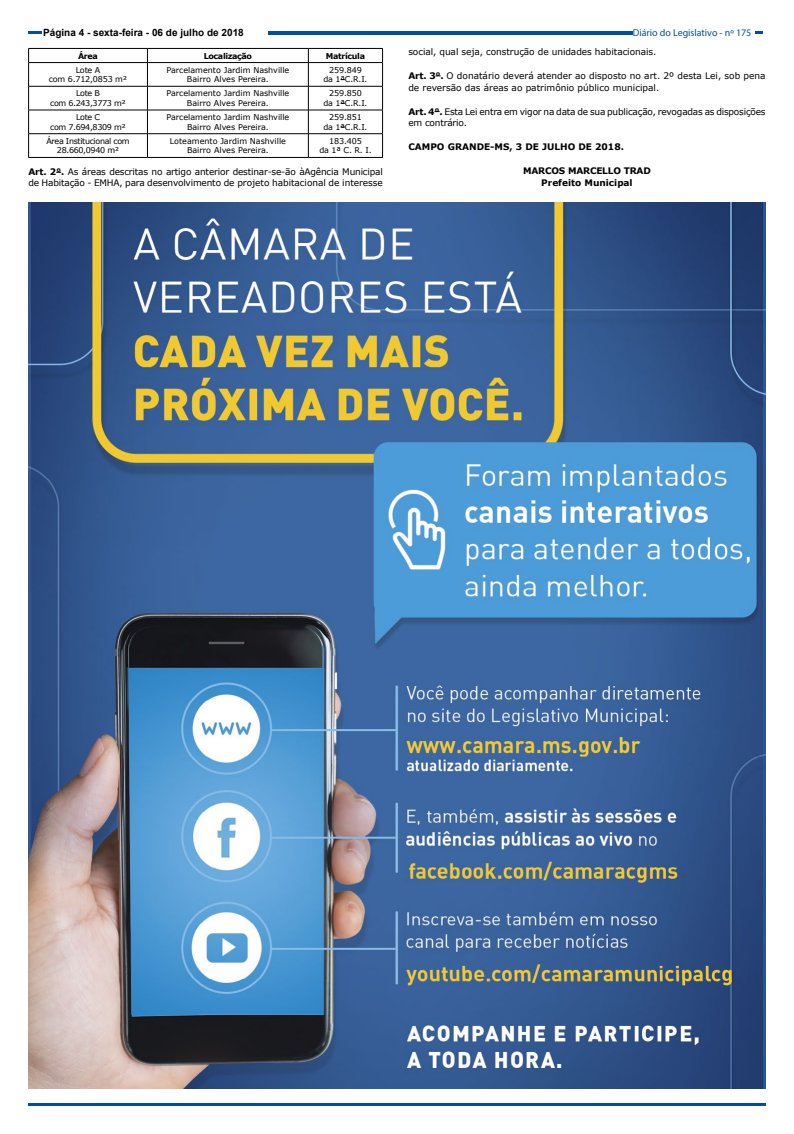
<style>
.page{position:relative;width:794px;height:1134px;background:#fff}
.page>*{position:absolute;margin:0;border:0;box-sizing:border-box;transform-origin:0 0}
.t1{font:700 10px "Arial";color:#000}
.t2{font:10px "Myriad Pro";color:#004f9f}
.t3{font:9px/11.9px "Verdana";letter-spacing:-.005em;color:#000}
.t4{font:700 9px/11.9px "Verdana";color:#000;text-align:center}
.t5{font:8px/9.6px "Verdana";color:#000;text-align:center}
.t6{font:8px/9.6px "Verdana";letter-spacing:-.04em;color:#000;text-align:center}
.t7{font:700 8px "Verdana";letter-spacing:-.04em;color:#000}
.t8{font:8px/9.6px "Verdana";letter-spacing:-.02em;color:#000;text-align:center}
.s1{font-weight:700}
</style>
<div class="page">
<svg style="left:28px;top:31px;width:13px;height:3px"></svg>
<hr style="left:28px;top:1103px;width:737px;height:3px;background:#004f9f">
<svg style="left:755px;top:31px;width:8px;height:3px"></svg>
<hr style="left:268px;top:31px;width:364px;height:3px;background:#004f9f">
<hr style="left:28px;top:48px;width:119px;height:1px;background:#000">
<hr style="left:147px;top:48px;width:161px;height:1px;background:#000">
<hr style="left:308px;top:48px;width:75px;height:1px;background:#000">
<hr style="left:28px;top:62px;width:119px;height:1px;background:#000">
<hr style="left:147px;top:62px;width:161px;height:1px;background:#000">
<hr style="left:308px;top:62px;width:75px;height:1px;background:#000">
<hr style="left:28px;top:86px;width:119px;height:1px;background:#000">
<hr style="left:147px;top:86px;width:161px;height:1px;background:#000">
<hr style="left:308px;top:86px;width:75px;height:1px;background:#000">
<hr style="left:28px;top:110px;width:119px;height:1px;background:#000">
<hr style="left:147px;top:110px;width:161px;height:1px;background:#000">
<hr style="left:308px;top:110px;width:75px;height:1px;background:#000">
<hr style="left:28px;top:133px;width:119px;height:1px;background:#000">
<hr style="left:147px;top:133px;width:161px;height:1px;background:#000">
<hr style="left:308px;top:133px;width:75px;height:1px;background:#000">
<hr style="left:28px;top:157px;width:119px;height:1px;background:#000">
<hr style="left:147px;top:157px;width:161px;height:1px;background:#000">
<hr style="left:308px;top:157px;width:75px;height:1px;background:#000">
<svg style="left:28px;top:49px;width:1px;height:108px"></svg>
<svg style="left:147px;top:49px;width:1px;height:108px"></svg>
<svg style="left:308px;top:49px;width:1px;height:108px"></svg>
<svg style="left:382px;top:49px;width:1px;height:108px"></svg>
<img style="left:28px;top:203px;width:737px;height:886px">
<p class="t1" style="left:43px;top:25px;width:202px">Página 4 - sexta-feira - 06 de julho de 2018</p>
<p class="t2" style="left:633px;top:26px;width:120px">Diário do Legislativo - nº 175</p>
<p class="t7" style="left:78px;top:50px;width:21px">Área</p>
<p class="t7" style="left:204px;top:50px;width:50px">Localização</p>
<p class="t7" style="left:326px;top:50px;width:41px">Matrícula</p>
<p class="t8" style="left:49px;top:65px;width:80px">Lote A<br>com 6.712,0853 m²</p>
<p class="t5" style="left:166px;top:65px;width:124px">Parcelamento Jardim Nashville<br>Bairro Alves Pereira.</p>
<p class="t5" style="left:323px;top:65px;width:46px">259.849 da 1ªC.R.I.</p>
<p class="t6" style="left:50px;top:89px;width:77px">Lote B<br>com 6.243,3773 m²</p>
<p class="t5" style="left:166px;top:89px;width:124px">Parcelamento Jardim Nashville<br>Bairro Alves Pereira.</p>
<p class="t5" style="left:323px;top:89px;width:46px">259.850 da 1ªC.R.I.</p>
<p class="t6" style="left:50px;top:112px;width:77px">Lote C<br>com 7.694,8309 m²</p>
<p class="t5" style="left:166px;top:112px;width:124px">Parcelamento Jardim Nashville<br>Bairro Alves Pereira.</p>
<p class="t5" style="left:323px;top:112px;width:46px">259.851 da 1ªC.R.I.</p>
<p class="t6" style="left:46px;top:136px;width:85px">Área Institucional com<br>28.660,0940 m²</p>
<p class="t5" style="left:170px;top:136px;width:118px">Loteamento Jardim Nashville<br>Bairro Alves Pereira.</p>
<p class="t5" style="left:319px;top:136px;width:54px">183.405<br>da 1ª C. R. I.</p>
<p class="t3" style="left:28px;top:167px;width:356px;line-height:10.8px"><span class="s1">Art. 2°.</span> As áreas descritas no artigo anterior destinar-se-ão àAgência Municipal de Habitação - EMHA, para desenvolvimento de projeto habitacional de interesse</p>
<p class="t3" style="left:408px;top:46px;width:249px">social, qual seja, construção de unidades habitacionais.</p>
<p class="t3" style="left:408px;top:70px;width:359px"><span class="s1">Art. 3°.</span> O donatário deverá atender ao disposto no art. 2º desta Lei, sob pena de reversão das áreas ao patrimônio público municipal.</p>
<p class="t3" style="left:408px;top:105px;width:359px"><span class="s1">Art. 4°.</span> Esta Lei entra em vigor na data de sua publicação, revogadas as disposições em contrário.</p>
<p class="t4" style="left:408px;top:141px;width:217px">CAMPO GRANDE-MS, 3 DE JULHO DE 2018.</p>
<p class="t4" style="left:523px;top:165px;width:129px">MARCOS MARCELLO TRAD<br>Prefeito Municipal</p>
</div>
